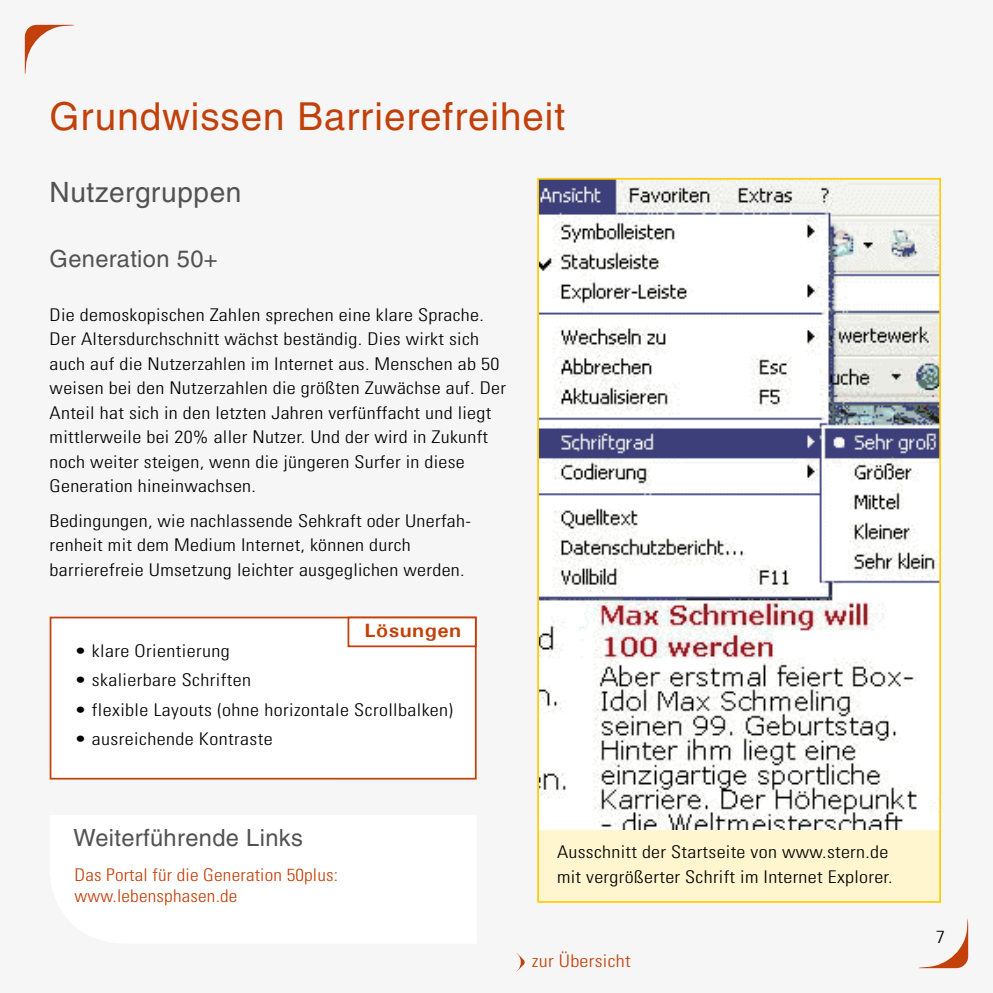
<style>
.page{position:relative;width:993px;height:993px;background:#fff}
.page>*{position:absolute;margin:0;border:0;box-sizing:border-box;transform-origin:0 0}
.t1{font:38.5px "Helvetica";letter-spacing:.025em;color:#c24009}
.t2{font:28px "Helvetica";letter-spacing:.02em;color:#525252}
.t3{font:23.62px "Helvetica";letter-spacing:.015em;color:#525252}
.t4{font:700 19.25px "Univers";letter-spacing:.02em;color:#c24009;scale:1.1 1}
.t5{font:300 condensed 17.5px/24.5px "Univers";letter-spacing:.015em;color:#000;scale:1.15 1}
.t6{font:300 condensed 17.5px/21px "Univers";letter-spacing:.01em;color:#c24009;scale:1.1 1}
.t7{font:300 condensed 17.5px "Univers";letter-spacing:.01em;color:#c24009;scale:1.15 1}
</style>
<div class="page">
<div style="left:0;top:0;width:992px;height:992px;background:#f6f6f6"></div>
<svg style="left:25px;top:25px;width:49px;height:49px"></svg>
<svg style="left:927px;top:930px;width:40px;height:37px"></svg>
<div style="left:50px;top:617px;width:425px;height:161px;background:#fff"></div>
<div style="left:50px;top:616px;width:426px;height:163px;border:2px solid #c24009"></div>
<div style="left:347px;top:616px;width:129px;height:31px;border:2px solid #c24009"></div>
<div style="left:538px;top:179px;width:401px;height:722px;background:#fff5cf"></div>
<img style="left:540px;top:181px;width:397px;height:648px">
<div style="left:537px;top:178px;width:403px;height:724px;border:2px solid #ffcd0d"></div>
<svg style="left:516px;top:953px;width:9px;height:18px"></svg>
<h1 class="t1" style="left:50px;top:94px;width:516px">Grundwissen Barrierefreiheit</h1>
<h2 class="t2" style="left:50px;top:175px;width:193px">Nutzergruppen</h2>
<h3 class="t3" style="left:50px;top:244px;width:169px">Generation 50+</h3>
<p class="t5" style="left:50px;top:302px;width:398px">Die demoskopischen Zahlen sprechen eine klare Sprache.<br>Der Altersdurchschnitt wächst beständig. Dies wirkt sich auch auf die Nutzerzahlen im Internet aus. Menschen ab 50 weisen bei den Nutzerzahlen die größten Zuwächse auf. Der Anteil hat sich in den letzten Jahren verfünffacht und liegt mittlerweile bei 20% aller Nutzer. Und der wird in Zukunft noch weiter steigen, wenn die jüngeren Surfer in diese Generation hineinwachsen.</p>
<p class="t5" style="left:50px;top:508px;width:368px">Bedingungen, wie nachlassende Sehkraft oder Unerfah&shy;renheit mit dem Medium Internet, können durch barrierefreie Umsetzung leichter ausgeglichen werden.</p>
<p class="t4" style="left:364px;top:618px;width:89px">Lösungen</p>
<p class="t5" style="left:74px;top:637px;width:136px">• klare Orientierung</p>
<p class="t5" style="left:74px;top:667px;width:155px">• skalierbare Schriften</p>
<p class="t5" style="left:74px;top:696px;width:330px">• flexible Layouts (ohne horizontale Scrollbalken)</p>
<p class="t5" style="left:74px;top:726px;width:174px">• ausreichende Kontraste</p>
<h3 class="t3" style="left:73px;top:823px;width:231px">Weiterführende Links</h3>
<p class="t6" style="left:74px;top:863px;width:241px">Das Portal für die Generation 50plus: www.lebensphasen.de</p>
<p class="t5" style="left:557px;top:839px;width:293px">Ausschnitt der Startseite von www.stern.de mit vergrößerter Schrift im Internet Explorer.</p>
<p class="t7" style="left:532px;top:949px;width:87px">zur Übersicht</p>
<p class="t5" style="left:935px;top:923px;width:9px">7</p>
</div>
